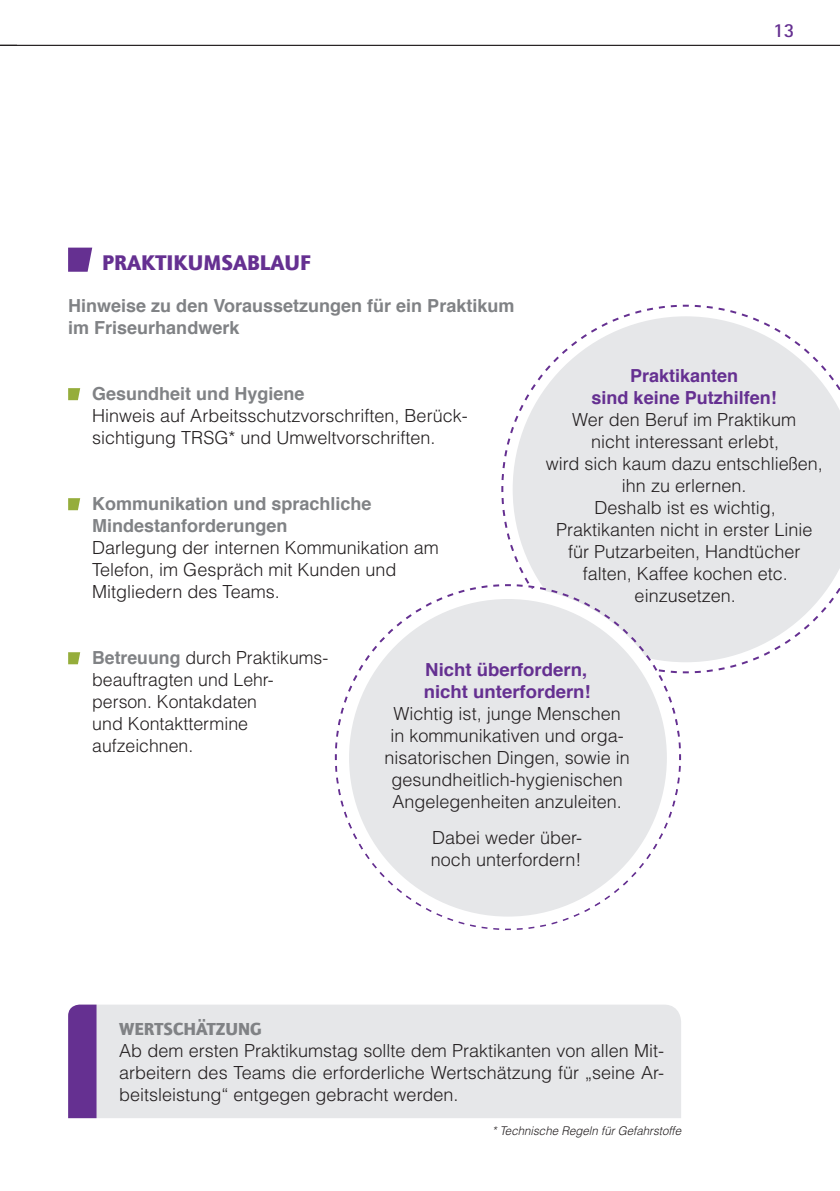
<style>
.page{position:relative;width:840px;height:1191px;background:#fff}
.page>*{position:absolute;margin:0;border:0;box-sizing:border-box;transform-origin:0 0}
.t1{font:900 22px "Quay Itc T";color:#653091}
.t2{font:700 20px "Rotis Sans Serif";color:#653091}
.t3{font:300 18px/22px "Helvetica";color:#231f20}
.t4{font:700 18px/22px "Helvetica";color:#808285}
.t5{font:700 18px/22px "Helvetica";color:#653091;text-align:center}
.t6{font:900 18px "Quay Sans";color:#808285}
.t7{font:italic 300 12px "Helvetica";color:#231f20;scale:.96 1}
.s1{font-weight:700;color:#808285}
</style>
<div class="page">
<hr style="left:0;top:45px;width:839px;height:1px;background:#231f20">
<svg style="left:512px;top:316px;width:327px;height:346px;fill:#e6e7e9"></svg>
<svg style="left:68px;top:388px;width:12px;height:12px"></svg>
<svg style="left:68px;top:498px;width:12px;height:12px"></svg>
<svg style="left:68px;top:652px;width:12px;height:12px"></svg>
<svg style="left:68px;top:248px;width:24px;height:24px"></svg>
<div style="left:96px;top:1004px;width:584px;height:114px;background:#e6e7e9"></div>
<div style="left:68px;top:1004px;width:28px;height:114px;background:#653091"></div>
<svg style="left:501px;top:496px;width:180px;height:87px"></svg>
<svg style="left:334px;top:583px;width:347px;height:348px"></svg>
<div style="left:343px;top:593px;width:329px;height:329px;background:#e6e7e9;border-radius:50%"></div>
<div style="left:337px;top:587px;width:341px;height:341px;border:12px solid #fff;border-radius:50%"></div>
<p class="t2" style="left:772px;top:17px;width:23px">13</p>
<p class="t1" style="left:102px;top:249px;width:210px">PRAKTIKUMSABLAUF</p>
<p class="t4" style="left:68px;top:295px;width:447px">Hinweise zu den Voraussetzungen für ein Praktikum im Friseurhandwerk</p>
<p class="t4" style="left:92px;top:383px;width:214px">Gesundheit und Hygiene</p>
<p class="t3" style="left:92px;top:404px;width:377px">Hinweis auf Arbeitsschutzvorschriften, Berück&shy;sichtigung TRSG* und Umweltvorschriften.</p>
<p class="t4" style="left:92px;top:493px;width:281px">Kommunikation und sprachliche<br>Mindestanforderungen</p>
<p class="t3" style="left:92px;top:536px;width:348px">Darlegung der internen Kommunikation am<br>Telefon, im Gespräch mit Kunden und<br>Mitgliedern des Teams.</p>
<p class="t5" style="left:591px;top:365px;width:187px">Praktikanten<br>sind keine Putzhilfen!</p>
<p class="t3" style="left:545px;top:408px;width:278px;text-align:center">Wer den Beruf im Praktikum<br>nicht interessant erlebt,<br>wird sich kaum dazu entschließen, ihn zu erlernen.<br>Deshalb ist es wichtig,<br>Praktikanten nicht in erster Linie für Putzarbeiten, Handtücher falten, Kaffee kochen etc. einzusetzen.</p>
<p class="t3" style="left:92px;top:646px;width:237px"><span class="s1">Betreuung</span> durch Praktikums&shy;beauftragten und Lehr&shy;person. Kontakdaten<br>und Kontakttermine aufzeichnen.</p>
<p class="t5" style="left:423px;top:658px;width:168px;text-align:left">Nicht überfordern, nicht unterfordern!</p>
<p class="t3" style="left:384px;top:701px;width:247px;text-align:center">Wichtig ist, junge Menschen in kommunikativen und orga&shy;nisatorischen Dingen, sowie in gesundheitlich-hygienischen<br>Angelegenheiten anzuleiten.</p>
<p class="t3" style="left:430px;top:825px;width:153px">Dabei weder über&shy;noch unterfordern!</p>
<p class="t6" style="left:119px;top:1018px;width:144px">WERTSCHÄTZUNG</p>
<p class="t3" style="left:119px;top:1039px;width:546px;text-align:justify">Ab dem ersten Praktikumstag sollte dem Praktikanten von allen Mit&shy;arbeitern des Teams die erforderliche Wertschätzung für „seine Ar&shy;beitsleistung“ entgegen gebracht werden.</p>
<p class="t7" style="left:492px;top:1123px;width:198px">* Technische Regeln für Gefahrstoffe</p>
</div>
